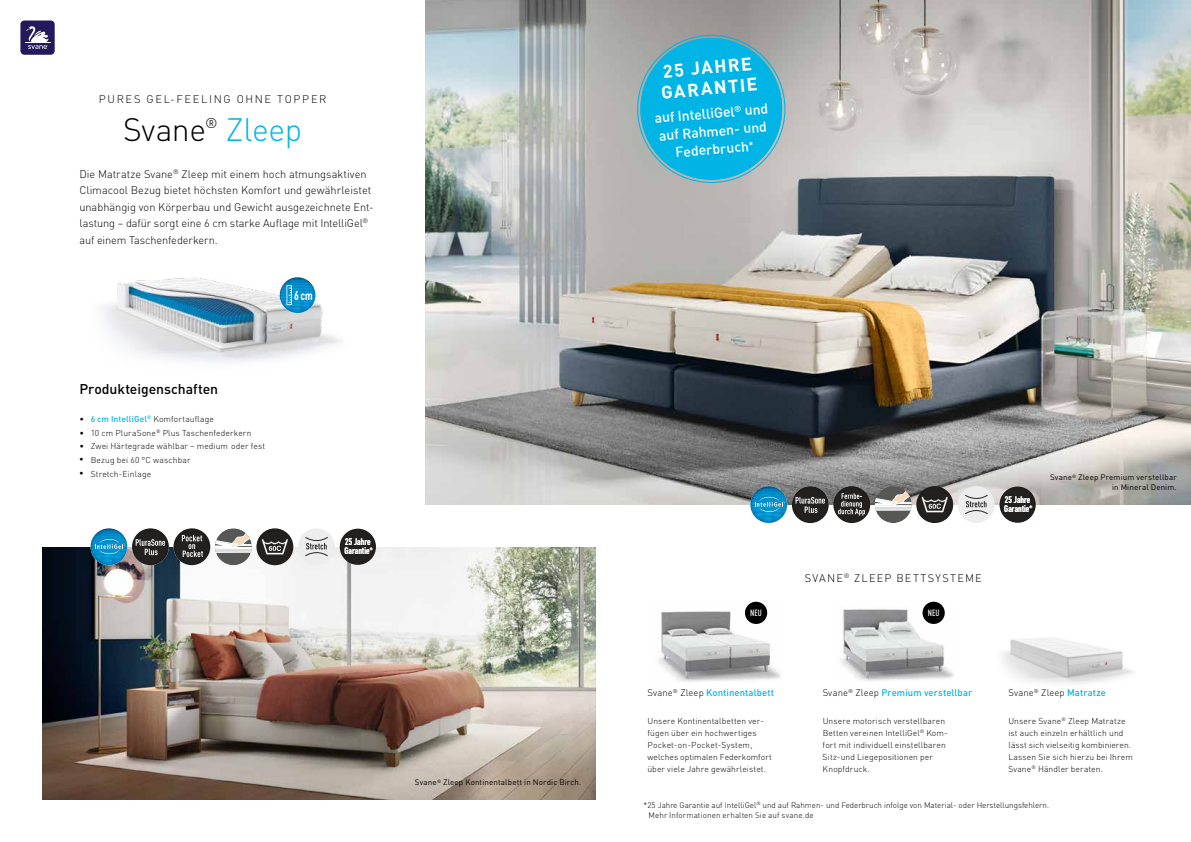
<style>
.page{position:relative;width:1191px;height:842px;background:#fff}
.page>*{position:absolute;margin:0;border:0;box-sizing:border-box;transform-origin:0 0}
.t1{font:300 32px "DIN";letter-spacing:-.015em;color:#000}
.t2{font:300 32px "DIN";letter-spacing:-.015em;color:#00b5e5}
.t3{font:700 18px/21px "DIN";color:#fff}
.t4{font:500 14px/18px "DIN";color:#fff;text-align:center}
.t5{font:500 14px "DIN";letter-spacing:-.005em;color:#000}
.t6{font:300 14px "DIN";color:#000}
.t7{font:700 12.7px "DIN Condensed";color:#fff}
.t8{font:300 11px/16.5px "DIN";color:#000}
.t9{font:300 11px "DIN";letter-spacing:.15em;color:#000}
.t10{font:300 11px "DIN";letter-spacing:.115em;color:#000}
.t11{font:500 9.5px "DIN";letter-spacing:.01em;color:#00b5e5}
.t12{font:300 9.5px "DIN";letter-spacing:.01em;color:#000}
.t13{font:700 9.4px/8.3px "DIN Condensed";letter-spacing:.005em;color:#fff}
.t14{font:500 9px "DIN Cond";color:#fff}
.t15{font:300 8.5px/12px "DIN";letter-spacing:.015em;color:#000}
.t16{font:300 8px/10px "DIN";color:#000}
.t17{font:8px/10px "DIN";letter-spacing:.015em;color:#000;text-align:right}
.s1{font-weight:500;color:#00b5e5}
.s2{font-weight:900}
.s3{font-size:10px}
.s4{font-weight:300;color:#000}
</style>
<div class="page">
<img style="left:425px;top:0;width:766px;height:505px">
<div style="left:20px;top:21px;width:35px;height:34px;background:#24195d;border-radius:4px"></div>
<svg style="left:25px;top:26px;width:25px;height:23px"></svg>
<img style="left:1002px;top:638px;width:131px;height:46px">
<img style="left:840px;top:606px;width:114px;height:75px">
<img style="left:43px;top:547px;width:552px;height:252px">
<img style="left:103px;top:277px;width:238px;height:85px">
<img style="left:658px;top:605px;width:123px;height:77px">
<img style="left:280px;top:277px;width:35px;height:36px">
<svg style="left:286px;top:285px;width:6px;height:20px"></svg>
<img style="left:132px;top:528px;width:37px;height:37px">
<svg style="left:136px;top:539px;width:29px;height:16px"></svg>
<img style="left:256px;top:528px;width:37px;height:37px;border-radius:18px">
<svg style="left:261px;top:539px;width:27px;height:16px"></svg>
<img style="left:173px;top:528px;width:37px;height:37px">
<svg style="left:182px;top:535px;width:21px;height:22px"></svg>
<svg style="left:215px;top:528px;width:37px;height:37px"></svg>
<svg style="left:215px;top:532px;width:37px;height:20px"></svg>
<img style="left:91px;top:528px;width:36px;height:37px">
<svg style="left:95px;top:539px;width:30px;height:15px"></svg>
<div style="left:298px;top:528px;width:37px;height:37px;background:#ededed;border-radius:50%"></div>
<svg style="left:305px;top:537px;width:23px;height:20px"></svg>
<img style="left:340px;top:529px;width:36px;height:36px;border-radius:18px">
<img style="left:792px;top:486px;width:36px;height:37px">
<svg style="left:795px;top:497px;width:30px;height:16px"></svg>
<img style="left:916px;top:486px;width:37px;height:37px;border-radius:18px">
<svg style="left:921px;top:497px;width:27px;height:15px"></svg>
<img style="left:833px;top:486px;width:37px;height:37px">
<svg style="left:838px;top:493px;width:27px;height:24px"></svg>
<svg style="left:957px;top:486px;width:37px;height:37px"></svg>
<div style="left:958px;top:486px;width:36px;height:36px;background:#ededed;border-radius:50%"></div>
<svg style="left:965px;top:494px;width:23px;height:21px"></svg>
<div style="left:875px;top:486px;width:36px;height:37px;background:#575756;border-radius:50%"></div>
<svg style="left:875px;top:489px;width:36px;height:21px"></svg>
<img style="left:750px;top:486px;width:37px;height:37px">
<svg style="left:754px;top:497px;width:31px;height:15px"></svg>
<img style="left:999px;top:487px;width:36px;height:36px;border-radius:18px">
<div style="left:640px;top:38px;width:142px;height:142px;background:#00b5e5;border-radius:50%"></div>
<div style="left:640px;top:38px;width:142px;height:142px;border:3px solid #00b5e5;border-radius:50%"></div>
<div style="left:745px;top:602px;width:22px;height:22px;background:#000;border-radius:50%"></div>
<div style="left:922px;top:602px;width:22px;height:22px;background:#000;border-radius:50%"></div>
<p class="t9" style="left:99px;top:92px;width:229px">PURES GEL-FEELING OHNE TOPPER</p>
<h1 class="t1" style="left:123px;top:110px;width:84px">Svane</h1>
<h3 class="t6" style="left:205px;top:115px;width:14px">®</h3>
<h1 class="t2" style="left:226px;top:110px;width:78px">Zleep</h1>
<p class="t8" style="left:79px;top:165px;width:296px">Die Matratze Svane<sup>®</sup> Zleep mit einem hoch atmungsaktiven Climacool Bezug bietet höchsten Komfort und gewährleistet unabhängig von Körperbau und Gewicht ausgezeichnete Ent&shy;lastung – dafür sorgt eine 6 cm starke Auflage mit IntelliGel<sup>® </sup>auf einem Taschenfederkern.</p>
<h3 class="t7" style="left:294px;top:288px;width:20px">6cm</h3>
<h3 class="t5" style="left:79px;top:380px;width:140px">Produkteigenschaften</h3>
<p class="t15" style="left:79px;top:413px;width:136px">• <span class="s1">6 cm IntelliGel</span><sup>®</sup> Komfortauflage</p>
<p class="t15" style="left:79px;top:426px;width:173px">• 10 cm PluraSone<sup>®</sup> Plus Taschenfederkern</p>
<p class="t15" style="left:79px;top:440px;width:187px">• Zwei Härtegrade wählbar – medium oder fest</p>
<p class="t15" style="left:79px;top:454px;width:113px"><span class="s2">•</span> Bezug bei 60 °C waschbar</p>
<p class="t15" style="left:79px;top:468px;width:73px"><span class="s2">•</span> Stretch-Einlage</p>
<p class="t13" style="left:344px;top:538px;width:30px">25 Jahre<br>Garantie*</p>
<p class="t17" style="left:415px;top:777px;width:168px">Svane<sup>®</sup> Zleep Kontinentalbett in Nordic Birch.</p>
<h2 class="t3" style="left:658px;top:60px;width:98px;rotate:-5deg">25 JAHRE<br>GARANTIE</h2>
<h3 class="t4" style="left:654px;top:109px;width:115px;rotate:-5deg">auf IntelliGel<sup>®</sup> und auf Rahmen- und<br>Federbruch<span class="s3">*</span></h3>
<p class="t13" style="left:1004px;top:496px;width:30px">25 Jahre<br>Garantie*</p>
<p class="t17" style="left:1050px;top:472px;width:128px">Svane<sup>®</sup> Zleep Premium verstellbar in Mineral Denim.</p>
<p class="t10" style="left:804px;top:571px;width:178px">SVANE<sup>®</sup> ZLEEP BETTSYSTEME</p>
<p class="t14" style="left:750px;top:607px;width:13px">NEU</p>
<p class="t14" style="left:927px;top:607px;width:13px">NEU</p>
<p class="t11" style="left:647px;top:686px;width:128px"><span class="s4">Svane</span><sup>®</sup> <span class="s4">Zleep</span> Kontinentalbett</p>
<p class="t11" style="left:822px;top:686px;width:151px"><span class="s4">Svane</span><sup>®</sup> <span class="s4">Zleep</span> Premium verstellbar</p>
<p class="t12" style="left:1008px;top:686px;width:99px">Svane<sup>®</sup> Zleep <span class="s1">Matratze</span></p>
<p class="t15" style="left:647px;top:714px;width:126px">Unsere Kontinentalbetten ver&shy;fügen über ein hochwertiges<br>Pocket-on-Pocket-System, welches optimalen Federkomfort über viele Jahre gewährleistet.</p>
<p class="t15" style="left:822px;top:714px;width:127px">Unsere motorisch verstellbaren<br>Betten vereinen IntelliGel<sup>®</sup> Kom&shy;fort mit individuell einstellbaren<br>Sitz-und Liegepositionen per<br>Knopfdruck.</p>
<p class="t15" style="left:1008px;top:714px;width:126px">Unsere Svane<sup>®</sup> Zleep Matratze ist auch einzeln erhältlich und lässt sich vielseitig kombinieren.<br>Lassen Sie sich hierzu bei Ihrem<br>Svane<sup>®</sup> Händler beraten.</p>
<p class="t16" style="left:648px;top:800px;width:402px;text-indent:-5px">*25 Jahre Garantie auf IntelliGel<sup>®</sup> und auf Rahmen- und Federbruch infolge von Material- oder Herstellungsfehlern.<br>Mehr Informationen erhalten Sie auf svane.de</p>
</div>
